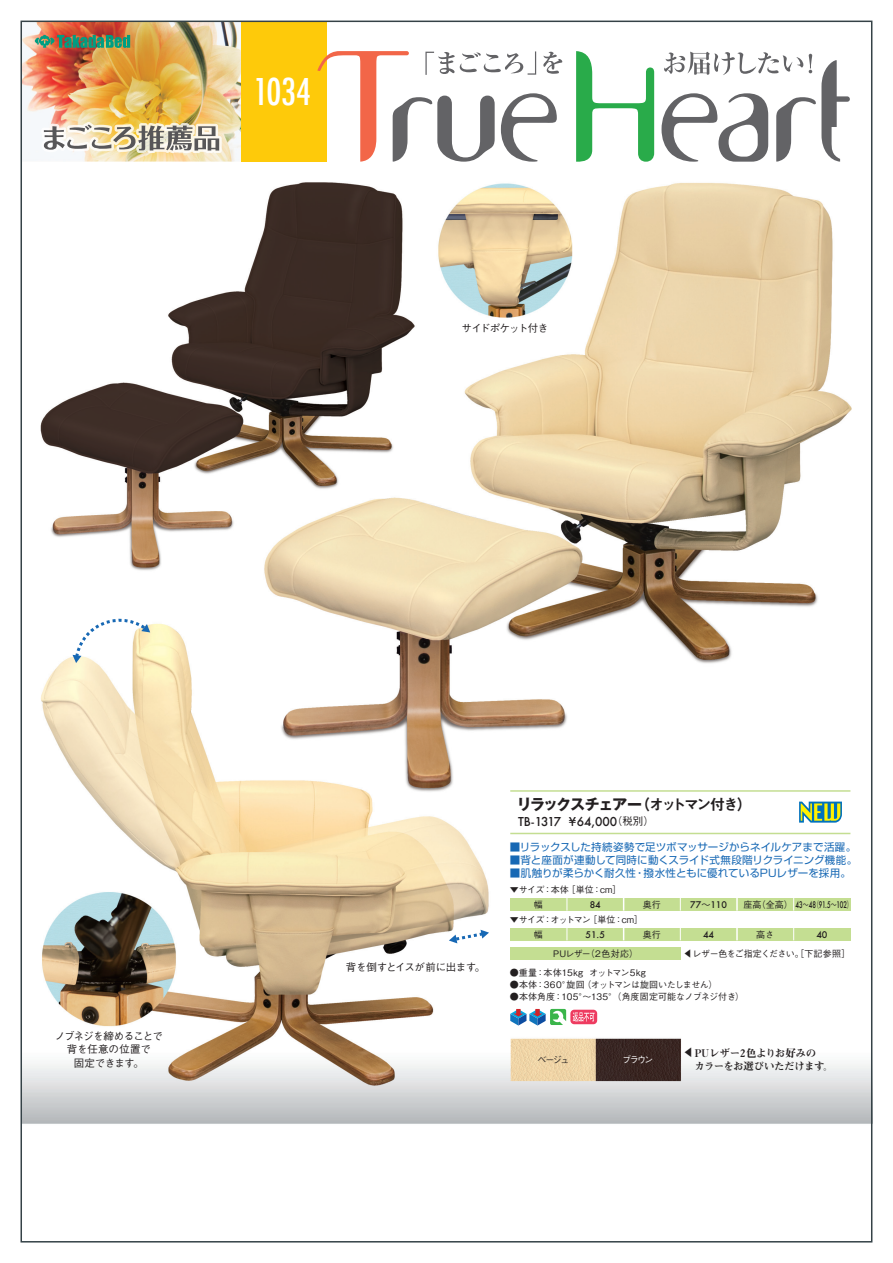
<style>
.page{position:relative;width:893px;height:1263px;background:#fff}
.page>*{position:absolute;margin:0;border:0;box-sizing:border-box;transform-origin:0 0}
.t1{font:500 condensed 36px "Futura";color:#fff}
.t2{font:700 15px "Gothic MB101 Pro";letter-spacing:-.095em;color:#231f20}
.t3{font:500 12px "Futura";letter-spacing:-.01em;color:#231f20}
.t4{font:10.5px "Shin Go Pro";letter-spacing:.005em;color:#1768b4}
.t5{font:500 10.5px/13.5px "Gothic BBB Pro";letter-spacing:-.055em;color:#231f20;text-align:center}
.t6{font:10.5px/13.2px "Midashi Min Pro MA31";letter-spacing:-.035em;color:#231f20}
.t7{font:500 9px/14.7px "Gothic BBB Pro";letter-spacing:-.02em;color:#231f20}
.t8{font:500 9px "Gothic BBB Pro";letter-spacing:-.055em;color:#231f20}
.t9{font:500 9px "Futura";color:#231f20;scale:.65 1}
.t10{font:500 9px "Gothic BBB Pro";letter-spacing:-.045em;color:#231f20}
.t11{font:500 9px/14.7px "Gothic BBB Pro";letter-spacing:-.095em;color:#231f20}
.t12{font:500 9px "Gothic BBB Pro";letter-spacing:.005em;color:#231f20}
.t13{font:500 9px "Futura";color:#231f20}
.t14{font:500 9px "Gothic BBB Pro";letter-spacing:.03em;color:#231f20}
.t15{font:500 9px "Gothic BBB Pro";color:#fff}
.s1{font-family:"Midashi Go Pro MB31";font-weight:400}
.s2{font-family:"Gothic BBB Pro";font-size:10.5px}
.s3{font-family:"Koz Go Pro";font-weight:400}
.s4{font-family:"Gothic BBB Pro"}
</style>
<div class="page">
<img style="left:24px;top:24px;width:845px;height:1100px">
<div style="left:241px;top:21px;width:85px;height:141px;background:#feca0a"></div>
<svg style="left:576px;top:51px;width:78px;height:111px"></svg>
<svg style="left:317px;top:51px;width:245px;height:111px"></svg>
<svg style="left:661px;top:52px;width:189px;height:110px"></svg>
<svg style="left:799px;top:801px;width:43px;height:22px"></svg>
<hr style="left:510px;top:790px;width:340px;height:2px;background:#c4de92">
<hr style="left:510px;top:833px;width:340px;height:1px;background:#c4de92">
<svg style="left:35px;top:35px;width:95px;height:13px"></svg>
<svg style="left:41px;top:122px;width:181px;height:31px"></svg>
<div style="left:510px;top:947px;width:170px;height:12px;background:#c4de92"></div>
<svg style="left:449px;top:930px;width:40px;height:13px"></svg>
<svg style="left:73px;top:613px;width:77px;height:50px"></svg>
<div style="left:510px;top:898px;width:340px;height:12px;background:#c4de92"></div>
<svg style="left:567px;top:898px;width:1px;height:12px"></svg>
<svg style="left:623px;top:898px;width:1px;height:12px"></svg>
<svg style="left:680px;top:898px;width:1px;height:12px"></svg>
<svg style="left:736px;top:898px;width:2px;height:12px"></svg>
<svg style="left:793px;top:898px;width:1px;height:12px"></svg>
<div style="left:510px;top:928px;width:340px;height:12px;background:#c4de92"></div>
<svg style="left:567px;top:928px;width:1px;height:12px"></svg>
<svg style="left:623px;top:928px;width:1px;height:12px"></svg>
<svg style="left:680px;top:928px;width:1px;height:12px"></svg>
<svg style="left:736px;top:928px;width:2px;height:12px"></svg>
<svg style="left:793px;top:928px;width:1px;height:12px"></svg>
<svg style="left:510px;top:1009px;width:56px;height:16px"></svg>
<svg style="left:570px;top:1010px;width:27px;height:14px"></svg>
<svg style="left:573px;top:1012px;width:22px;height:9px"></svg>
<h1 class="t1" style="left:253px;top:69px;width:59px">1034</h1>
<p class="t5" style="left:462px;top:320px;width:88px">サイドポケット付き</p>
<p class="t5" style="left:55px;top:1027px;width:110px">ノブネジを締めることで背を任意の位置で<br>固定できます。</p>
<p class="t5" style="left:346px;top:959px;width:141px">背を倒すとイスが前に出ます。</p>
<h2 class="t2" style="left:517px;top:792px;width:236px">リラックスチェアー<span class="s1">（オットマン付き）</span></h2>
<p class="t3" style="left:518px;top:813px;width:137px">TB-1317 ¥64,000<span class="s2">（税別）</span></p>
<p class="t4" style="left:510px;top:839px;width:348px">■リラックスした持続姿勢で足ツボマッサージからネイルケアまで活躍。</p>
<p class="t4" style="left:510px;top:851px;width:349px">■背と座面が連動して同時に動くスライド式無段階リクライニング機能。</p>
<p class="t4" style="left:510px;top:864px;width:343px">■肌触りが柔らかく耐久性・撥水性ともに優れているPUレザーを採用。</p>
<p class="t7" style="left:534px;top:881px;width:89px;text-indent:-24px">▼サイズ：本体［単位：cm］幅</p>
<p class="t13" style="left:590px;top:898px;width:13px">84</p>
<p class="t7" style="left:643px;top:896px;width:19px">奥行</p>
<p class="t13" style="left:690px;top:898px;width:38px">77<span class="s3">～</span>110</p>
<p class="t9" style="left:743px;top:898px;width:170px"><span class="s4">座高（全高）</span> 43<span class="s3">～</span>48<span class="s3">（</span>91.5<span class="s3">～</span>102<span class="s3">）</span></p>
<p class="t11" style="left:534px;top:911px;width:111px;text-indent:-24px">▼サイズ：オットマン［単位：cm］幅</p>
<p class="t13" style="left:585px;top:928px;width:21px">51.5</p>
<p class="t7" style="left:643px;top:926px;width:19px">奥行</p>
<p class="t13" style="left:703px;top:928px;width:13px">44</p>
<p class="t7" style="left:756px;top:926px;width:19px">高さ</p>
<p class="t13" style="left:816px;top:928px;width:13px">40</p>
<p class="t14" style="left:553px;top:946px;width:87px">PUレザー（2色対応）</p>
<p class="t7" style="left:696px;top:948px;width:10px;rotate:90deg">▼</p>
<p class="t10" style="left:692px;top:946px;width:160px">レザー色をご指定ください。［下記参照］</p>
<p class="t12" style="left:510px;top:965px;width:138px">●重量：本体15kg オットマン5kg</p>
<p class="t8" style="left:510px;top:977px;width:209px">●本体：360°旋回（オットマンは旋回いたしません）</p>
<p class="t7" style="left:510px;top:988px;width:236px">●本体角度：105°～135°（角度固定可能なノブネジ付き）</p>
<p class="t7" style="left:537px;top:1051px;width:33px">ベージュ</p>
<p class="t15" style="left:622px;top:1052px;width:33px">ブラウン</p>
<p class="t6" style="left:696px;top:1047px;width:12px;rotate:90deg">▼</p>
<p class="t6" style="left:684px;top:1045px;width:151px;text-indent:11px">PUレザー2色よりお好みの<br>　カラーをお選びいただけます。</p>
</div>
